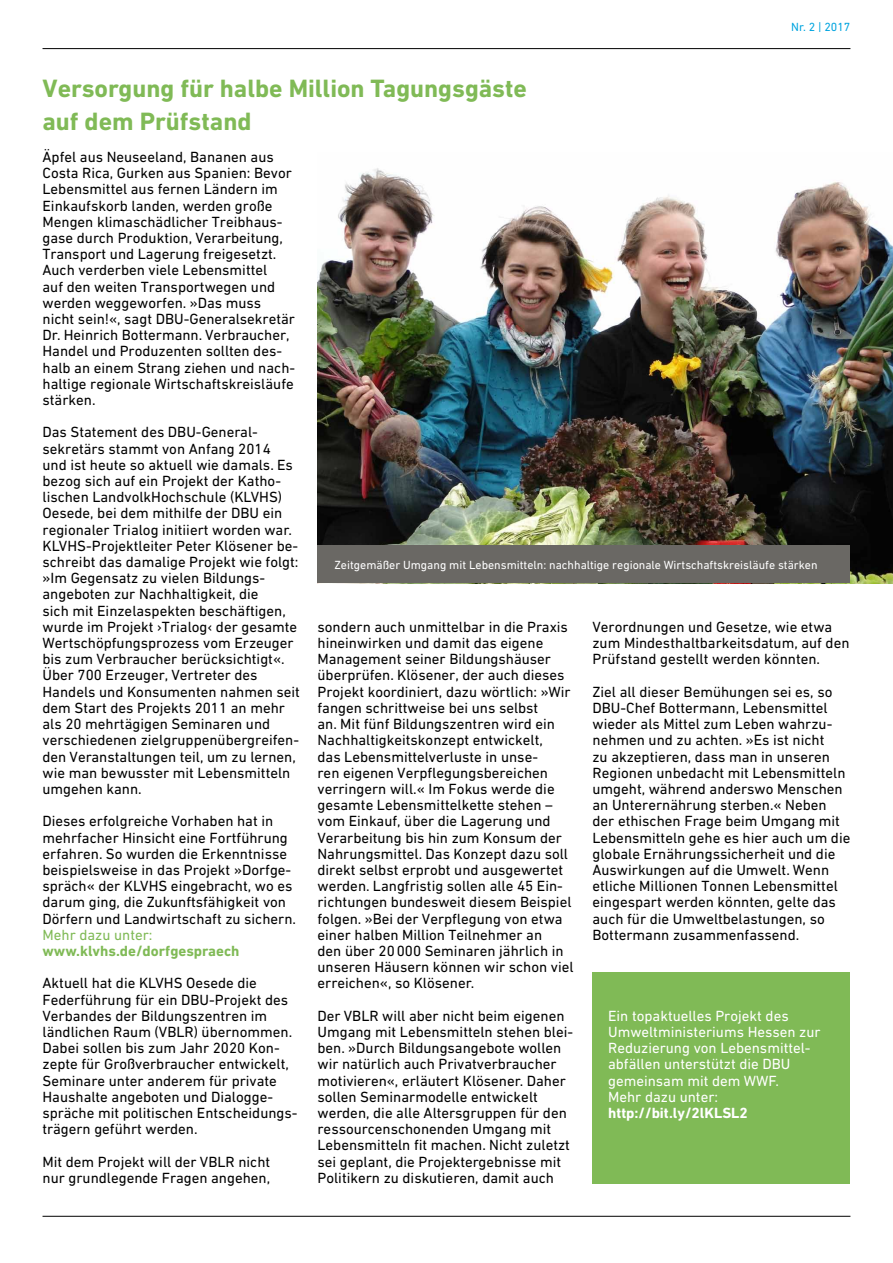
<style>
.page{position:relative;width:893px;height:1263px;background:#fff}
.page>*{position:absolute;margin:0;border:0;box-sizing:border-box;transform-origin:0 0}
.t1{font:700 25.5px/32.4px "DIN Next W1 G";color:#80ba56}
.t2{font:15px/16.2px "DIN Next W1 G";color:#000}
.t3{font:15px/16.2px "DIN Next W1 G";color:#fff}
.t4{font:700 15px "DIN Next W1 G";color:#80ba56}
.t5{font:700 15px "DIN Next W1 G";color:#fff}
.t6{font:15px "DIN Next W1 G";color:#80ba56}
.t7{font:12px "DIN Next W1 G";color:#fff}
.t8{font:12px "DIN Next W1 G";color:#00a4df}
</style>
<div class="page">
<hr style="left:43px;top:1216px;width:807px;height:1px;background:#000">
<div style="left:592px;top:972px;width:258px;height:211px;background:#80ba56"></div>
<img style="left:317px;top:168px;width:576px;height:415px">
<div style="left:317px;top:545px;width:533px;height:38px;background:#6a6864"></div>
<hr style="left:43px;top:48px;width:807px;height:1px;background:#000">
<h1 class="t1" style="left:43px;top:72px;width:486px">Versorgung für halbe Million Tagungsgäste auf dem Prüfstand</h1>
<p class="t8" style="left:791px;top:20px;width:61px">Nr. 2 | 2017</p>
<p class="t2" style="left:43px;top:149px;width:254px">Äpfel aus Neuseeland, Bananen aus Costa Rica, Gurken aus Spanien: Bevor Lebensmittel aus fernen Ländern im Einkaufskorb landen, werden große Mengen klimaschädlicher Treibhaus&shy;gase durch Produktion, Verarbeitung, Transport und Lagerung freigesetzt.<br>Auch verderben viele Lebensmittel<br>auf den weiten Transportwegen und werden weggeworfen. »Das muss nicht sein!«, sagt DBU-Generalsekretär Dr. Heinrich Bottermann. Verbraucher, Handel und Produzenten sollten des&shy;halb an einem Strang ziehen und nach&shy;haltige regionale Wirtschaftskreisläufe stärken.</p>
<p class="t2" style="left:43px;top:424px;width:259px">Das Statement des DBU-General&shy;sekretärs stammt von Anfang 2014<br>und ist heute so aktuell wie damals. Es bezog sich auf ein Projekt der Katho&shy;lischen LandvolkHochschule (KLVHS)<br>Oesede, bei dem mithilfe der DBU ein regionaler Trialog initiiert worden war.<br>KLVHS-Projektleiter Peter Klösener be&shy;schreibt das damalige Projekt wie folgt: »Im Gegensatz zu vielen Bildungs&shy;angeboten zur Nachhaltigkeit, die<br>sich mit Einzelaspekten beschäftigen, wurde im Projekt ›Trialog‹ der gesamte Wertschöpfungsprozess vom Erzeuger bis zum Verbraucher berücksichtigt«.<br>Über 700 Erzeuger, Vertreter des Handels und Konsumenten nahmen seit dem Start des Projekts 2011 an mehr als 20 mehrtägigen Seminaren und verschiedenen zielgruppenübergreifen&shy;den Veranstaltungen teil, um zu lernen, wie man bewusster mit Lebensmitteln umgehen kann.</p>
<p class="t2" style="left:43px;top:813px;width:255px">Dieses erfolgreiche Vorhaben hat in mehrfacher Hinsicht eine Fortführung erfahren. So wurden die Erkenntnisse beispielsweise in das Projekt »Dorfge&shy;spräch« der KLVHS eingebracht, wo es darum ging, die Zukunftsfähigkeit von Dörfern und Landwirtschaft zu sichern.</p>
<p class="t6" style="left:43px;top:926px;width:112px">Mehr dazu unter:</p>
<p class="t4" style="left:43px;top:942px;width:199px">www.klvhs.de/dorfgespraech</p>
<p class="t2" style="left:43px;top:975px;width:257px">Aktuell hat die KLVHS Oesede die Federführung für ein DBU-Projekt des Verbandes der Bildungszentren im ländlichen Raum (VBLR) übernommen.<br>Dabei sollen bis zum Jahr 2020 Kon&shy;zepte für Großverbraucher entwickelt, Seminare unter anderem für private Haushalte angeboten und Dialogge&shy;spräche mit politischen Entscheidungs&shy;trägern geführt werden.</p>
<p class="t2" style="left:43px;top:1153px;width:229px">Mit dem Projekt will der VBLR nicht nur grundlegende Fragen angehen,</p>
<p class="t7" style="left:334px;top:558px;width:485px">Zeitgemäßer Umgang mit Lebensmitteln: nachhaltige regionale Wirtschaftskreisläufe stärken</p>
<p class="t2" style="left:317px;top:618px;width:258px">sondern auch unmittelbar in die Praxis hineinwirken und damit das eigene Management seiner Bildungshäuser überprüfen. Klösener, der auch dieses Projekt koordiniert, dazu wörtlich: »Wir fangen schrittweise bei uns selbst<br>an. Mit fünf Bildungszentren wird ein Nachhaltigkeitskonzept entwickelt,<br>das Lebensmittelverluste in unse-<br>ren eigenen Verpflegungsbereichen verringern will.« Im Fokus werde die gesamte Lebensmittelkette stehen – vom Einkauf, über die Lagerung und Verarbeitung bis hin zum Konsum der Nahrungsmittel. Das Konzept dazu soll direkt selbst erprobt und ausgewertet werden. Langfristig sollen alle 45 Ein&shy;richtungen bundesweit diesem Beispiel folgen. »Bei der Verpflegung von etwa einer halben Million Teilnehmer an<br>den über 20000 Seminaren jährlich in unseren Häusern können wir schon viel erreichen«, so Klösener.</p>
<p class="t2" style="left:317px;top:1007px;width:257px">Der VBLR will aber nicht beim eigenen Umgang mit Lebensmitteln stehen blei&shy;ben. »Durch Bildungsangebote wollen wir natürlich auch Privatverbraucher motivieren«, erläutert Klösener. Daher sollen Seminarmodelle entwickelt werden, die alle Altersgruppen für den ressourcenschonenden Umgang mit Lebensmitteln fit machen. Nicht zuletzt sei geplant, die Projektergebnisse mit Politikern zu diskutieren, damit auch</p>
<p class="t2" style="left:592px;top:618px;width:259px">Verordnungen und Gesetze, wie etwa zum Mindesthaltbarkeitsdatum, auf den<br>Prüfstand gestellt werden könnten.</p>
<p class="t2" style="left:592px;top:683px;width:259px">Ziel all dieser Bemühungen sei es, so DBU-Chef Bottermann, Lebensmittel wieder als Mittel zum Leben wahrzu&shy;nehmen und zu achten. »Es ist nicht<br>zu akzeptieren, dass man in unseren Regionen unbedacht mit Lebensmitteln umgeht, während anderswo Menschen an Unterernährung sterben.« Neben der ethischen Frage beim Umgang mit Lebensmitteln gehe es hier auch um die globale Ernährungssicherheit und die Auswirkungen auf die Umwelt. Wenn etliche Millionen Tonnen Lebensmittel eingespart werden könnten, gelte das auch für die Umweltbelastungen, so Bottermann zusammenfassend.</p>
<p class="t3" style="left:608px;top:1007px;width:214px">Ein topaktuelles Projekt des<br>Umweltministeriums Hessen zur<br>Reduzierung von Lebensmittel&shy;abfällen unterstützt die DBU gemeinsam mit dem WWF.<br>Mehr dazu unter:</p>
<p class="t5" style="left:608px;top:1104px;width:141px">http://bit.ly/2lKLSL2</p>
</div>
